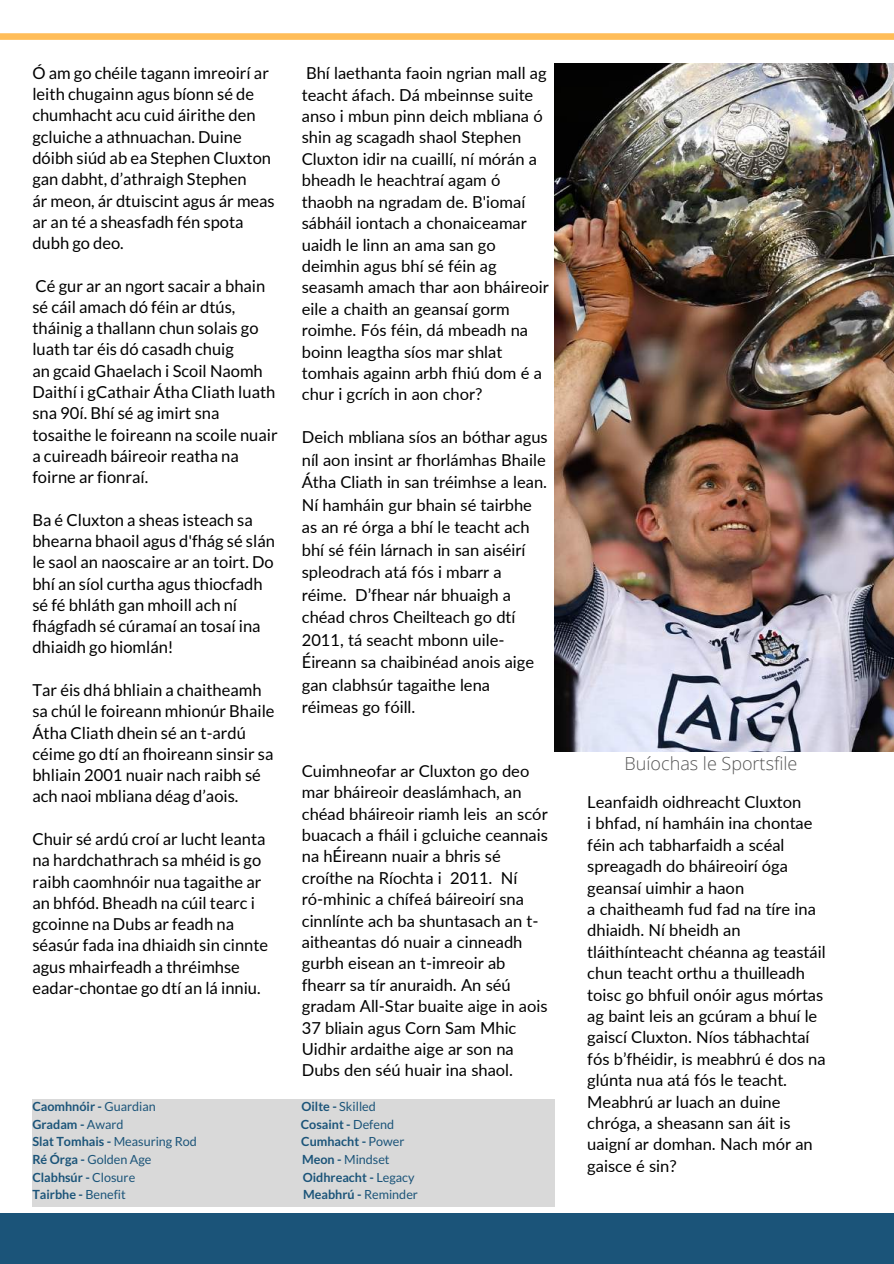
<style>
.page{position:relative;width:894px;height:1264px;background:#fff}
.page>*{position:absolute;margin:0;border:0;box-sizing:border-box;transform-origin:0 0}
.t1{font:300 18px "Open Sans";color:#565656}
.t2{font:16.5px/21.5px "Lato";color:#000}
.t3{font:700 12.6px "Lato";color:#1b5479}
.t4{font:12.6px "Lato";color:#1b5479}
.s1{font-weight:400}
.s2{font-weight:700}
</style>
<div class="page">
<svg style="left:0;top:33px;width:893px;height:7px;background:#ffc061"></svg>
<div style="left:0;top:1212px;width:893px;height:51px;background:#1b5479"></div>
<div style="left:32px;top:1099px;width:523px;height:107px;background:#d9d9d9"></div>
<img style="left:554px;top:63px;width:339px;height:688px">
<p class="t2" style="left:32px;top:62px;width:244px">Ó am go chéile tagann imreoirí ar leith chugainn agus bíonn sé de chumhacht acu cuid áirithe den gcluiche a athnuachan. Duine dóibh siúd ab ea Stephen Cluxton gan dabht, d’athraigh Stephen<br>ár meon, ár dtuiscint agus ár meas ar an té a sheasfadh fén spota dubh go deo.</p>
<p class="t2" style="left:32px;top:274px;width:247px">Cé gur ar an ngort sacair a bhain sé cáil amach dó féin ar dtús, tháinig a thallann chun solais go luath tar éis dó casadh chuig<br>an gcaid Ghaelach i Scoil Naomh<br>Daithí i gCathair Átha Cliath luath sna 90í. Bhí sé ag imirt sna tosaithe le foireann na scoile nuair a cuireadh báireoir reatha na foirne ar fionraí.</p>
<p class="t2" style="left:32px;top:508px;width:244px">Ba é Cluxton a sheas isteach sa bhearna bhaoil agus d'fhág sé slán le saol an naoscaire ar an toirt. Do bhí an síol curtha agus thiocfadh sé fé bhláth gan mhoill ach ní fhágfadh sé cúramaí an tosaí ina dhiaidh go hiomlán!</p>
<p class="t2" style="left:32px;top:679px;width:243px">Tar éis dhá bhliain a chaitheamh sa chúl le foireann mhionúr Bhaile<br>Átha Cliath dhein sé an t-ardú céime go dtí an fhoireann sinsir sa bhliain 2001 nuair nach raibh sé ach naoi mbliana déag d’aois.</p>
<p class="t2" style="left:32px;top:828px;width:237px">Chuir sé ardú croí ar lucht leanta na hardchathrach sa mhéid is go raibh caomhnóir nua tagaithe ar an bhfód. Bheadh na cúil tearc i gcoinne na Dubs ar feadh na séasúr fada ina dhiaidh sin cinnte agus mhairfeadh a thréimhse eadar-chontae go dtí an lá inniu.</p>
<p class="t2" style="left:302px;top:62px;width:248px">Bhí laethanta faoin ngrian mall ag teacht áfach. Dá mbeinnse suite anso i mbun pinn deich mbliana ó shin ag scagadh shaol Stephen<br>Cluxton idir na cuaillí, ní mórán a bheadh le heachtraí agam ó thaobh na ngradam de. B'iomaí sábháil iontach a chonaiceamar uaidh le linn an ama san go deimhin agus bhí sé féin ag seasamh amach thar aon bháireoir eile a chaith an geansaí gorm roimhe. Fós féin, dá mbeadh na boinn leagtha síos mar shlat tomhais againn arbh fhiú dom é a chur i gcrích in aon chor?</p>
<p class="t2" style="left:302px;top:425px;width:247px;line-height:22.5px">Deich mbliana síos an bóthar agus níl aon insint ar fhorlámhas Bhaile<br>Átha Cliath in san tréimhse a lean.<br>Ní hamháin gur bhain sé tairbhe as an ré órga a bhí le teacht ach bhí sé féin lárnach in san aiséirí spleodrach atá fós i mbarr a réime. D’fhear nár bhuaigh a chéad chros Cheilteach go dtí<br>2011, tá seacht mbonn uile-<br>Éireann sa chaibinéad anois aige gan clabhsúr tagaithe lena réimeas go fóill.</p>
<p class="t2" style="left:302px;top:759px;width:247px">Cuimhneofar ar Cluxton go deo mar bháireoir deaslámhach, an chéad bháireoir riamh leis an scór buacach a fháil i gcluiche ceannais na hÉireann nuair a bhris sé croíthe na Ríochta i 2011. Ní ró-mhinic a chífeá báireoirí sna cinnlínte ach ba shuntasach an t&shy;aitheantas dó nuair a cinneadh gurbh eisean an t-imreoir ab fhearr sa tír anuraidh. An séú gradam All-Star buaite aige in aois<br>37 bliain agus Corn Sam Mhic<br>Uidhir ardaithe aige ar son na<br>Dubs den séú huair ina shaol.</p>
<p class="t3" style="left:32px;top:1098px;width:125px">Caomhnóir - <span class="s1">Guardian</span></p>
<p class="t4" style="left:301px;top:1098px;width:76px"><span class="s2">Oilte -</span> Skilled</p>
<p class="t3" style="left:32px;top:1116px;width:93px">Gradam - <span class="s1">Award</span></p>
<p class="t3" style="left:301px;top:1116px;width:95px">Cosaint - <span class="s1">Defend</span></p>
<p class="t3" style="left:32px;top:1133px;width:166px">Slat Tomhais - <span class="s1">Measuring Rod</span></p>
<p class="t3" style="left:301px;top:1133px;width:105px">Cumhacht - <span class="s1">Power</span></p>
<p class="t4" style="left:32px;top:1151px;width:121px"><span class="s2">Ré Órga -</span> Golden Age</p>
<p class="t4" style="left:302px;top:1151px;width:89px"><span class="s2">Meon -</span> Mindset</p>
<p class="t3" style="left:32px;top:1169px;width:104px">Clabhsúr - <span class="s1">Closure</span></p>
<p class="t3" style="left:302px;top:1169px;width:113px">Oidhreacht - <span class="s1">Legacy</span></p>
<p class="t3" style="left:32px;top:1186px;width:95px">Tairbhe - <span class="s1">Benefit</span></p>
<p class="t3" style="left:303px;top:1186px;width:116px">Meabhrú - <span class="s1">Reminder</span></p>
<p class="t1" style="left:624px;top:750px;width:174px">Buíochas le Sportsfile</p>
<p class="t2" style="left:587px;top:791px;width:240px">Leanfaidh oidhreacht Cluxton<br>i bhfad, ní hamháin ina chontae féin ach tabharfaidh a scéal spreagadh do bháireoirí óga geansaí uimhir a haon<br>a chaitheamh fud fad na tíre ina dhiaidh. Ní bheidh an tláithínteacht chéanna ag teastáil chun teacht orthu a thuilleadh toisc go bhfuil onóir agus mórtas ag baint leis an gcúram a bhuí le gaiscí Cluxton. Níos tábhachtaí fós b’fhéidir, is meabhrú é dos na glúnta nua atá fós le teacht.<br>Meabhrú ar luach an duine chróga, a sheasann san áit is uaigní ar domhan. Nach mór an gaisce é sin?</p>
</div>
